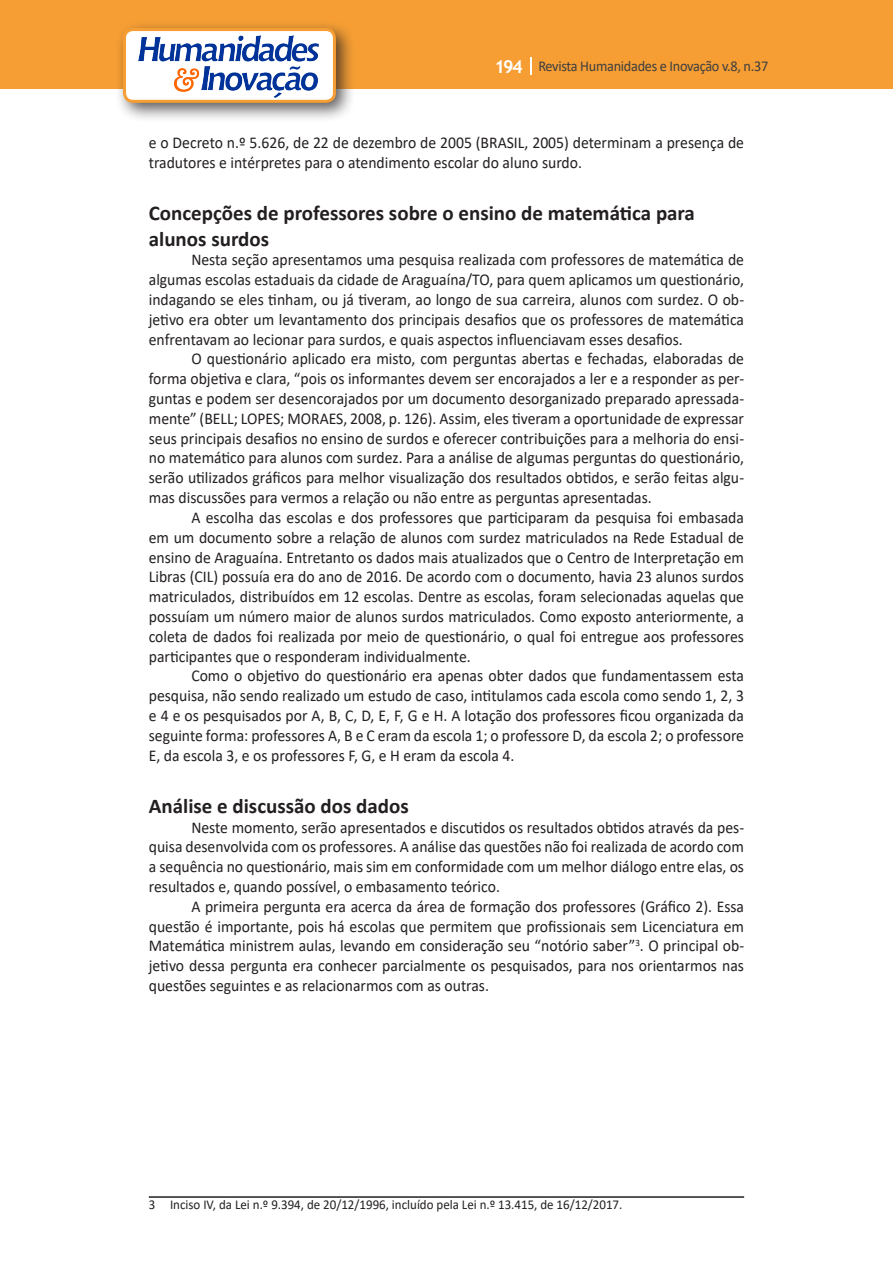
<style>
.page{position:relative;width:893px;height:1263px;background:#fff}
.page>*{position:absolute;margin:0;border:0;box-sizing:border-box;transform-origin:0 0}
.Titulo_2{font:700 21px/25.2px "Calibri";color:#231f20}
.Texto{font:16.5px/19.8px "Calibri";color:#231f20;text-align:justify;scale:.95 1}
.t1{font:15px "Calibri";letter-spacing:-.02em;color:#3e3e3f;scale:.95 1}
.Rodapé{font:13.5px "Calibri";color:#231f20;scale:.96 1}
.s1{font-family:"Trebuchet MS";font-weight:700;font-size:18px;color:#fff}
</style>
<div class="page">
<div style="left:0;top:0;width:893px;height:88px;background:#f69e34"></div>
<svg style="left:530px;top:57px;width:2px;height:18px"></svg>
<div style="left:115px;top:20px;width:241px;height:103px;background:#231f20;opacity:.75"></div>
<div style="left:125px;top:30px;width:209px;height:71px;background:#fff;border-radius:9px"></div>
<img style="left:138px;top:35px;width:181px;height:62px">
<div style="left:123px;top:28px;width:213px;height:75px;border:3px solid #f69e34;border-radius:9px"></div>
<hr style="left:149px;top:1196px;width:595px;height:2px;background:#231f20">
<p class="t1" style="left:495px;top:56px;width:290px"><span class="s1">194</span> Revista Humanidades e Inovação v.8, n.37</p>
<p class="Texto" style="left:149px;top:133px;width:628px">e o Decreto n.º 5.626, de 22 de dezembro de 2005 (BRASIL, 2005) determinam a presença de tradutores e intérpretes para o atendimento escolar do aluno surdo.</p>
<p class="Titulo_2" style="left:149px;top:201px;width:548px">Concepções de professores sobre o ensino de matemática para alunos surdos</p>
<p class="Texto" style="left:149px;top:250px;width:628px;text-indent:43px">Nesta seção apresentamos uma pesquisa realizada com professores de matemática de algumas escolas estaduais da cidade de Araguaína/TO, para quem aplicamos um questionário, indagando se eles tinham, ou já tiveram, ao longo de sua carreira, alunos com surdez. O ob&shy;jetivo era obter um levantamento dos principais desafios que os professores de matemática enfrentavam ao lecionar para surdos, e quais aspectos influenciavam esses desafios.</p>
<p class="Texto" style="left:149px;top:349px;width:628px;text-indent:43px">O questionário aplicado era misto, com perguntas abertas e fechadas, elaboradas de forma objetiva e clara, “pois os informantes devem ser encorajados a ler e a responder as per&shy;guntas e podem ser desencorajados por um documento desorganizado preparado apressada&shy;mente” (BELL; LOPES; MORAES, 2008, p. 126). Assim, eles tiveram a oportunidade de expressar seus principais desafios no ensino de surdos e oferecer contribuições para a melhoria do ensi&shy;no matemático para alunos com surdez. Para a análise de algumas perguntas do questionário, serão utilizados gráficos para melhor visualização dos resultados obtidos, e serão feitas algu&shy;mas discussões para vermos a relação ou não entre as perguntas apresentadas.</p>
<p class="Texto" style="left:149px;top:507px;width:628px;text-indent:43px">A escolha das escolas e dos professores que participaram da pesquisa foi embasada em um documento sobre a relação de alunos com surdez matriculados na Rede Estadual de ensino de Araguaína. Entretanto os dados mais atualizados que o Centro de Interpretação em Libras (CIL) possuía era do ano de 2016. De acordo com o documento, havia 23 alunos surdos matriculados, distribuídos em 12 escolas. Dentre as escolas, foram selecionadas aquelas que possuíam um número maior de alunos surdos matriculados. Como exposto anteriormente, a coleta de dados foi realizada por meio de questionário, o qual foi entregue aos professores participantes que o responderam individualmente.</p>
<p class="Texto" style="left:149px;top:665px;width:628px;text-indent:43px">Como o objetivo do questionário era apenas obter dados que fundamentassem esta pesquisa, não sendo realizado um estudo de caso, intitulamos cada escola como sendo 1, 2, 3 e 4 e os pesquisados por A, B, C, D, E, F, G e H. A lotação dos professores ficou organizada da seguinte forma: professores A, B e C eram da escola 1; o professore D, da escola 2; o professore E, da escola 3, e os professores F, G, e H eram da escola 4.</p>
<p class="Titulo_2" style="left:149px;top:793px;width:262px">Análise e discussão dos dados</p>
<p class="Texto" style="left:149px;top:817px;width:628px;text-indent:43px">Neste momento, serão apresentados e discutidos os resultados obtidos através da pes&shy;quisa desenvolvida com os professores. A análise das questões não foi realizada de acordo com a sequência no questionário, mais sim em conformidade com um melhor diálogo entre elas, os resultados e, quando possível, o embasamento teórico.</p>
<p class="Texto" style="left:149px;top:896px;width:628px;text-indent:43px">A primeira pergunta era acerca da área de formação dos professores (Gráfico 2). Essa questão é importante, pois há escolas que permitem que profissionais sem Licenciatura em Matemática ministrem aulas, levando em consideração seu “notório saber”<sup>3</sup>. O principal ob&shy;jetivo dessa pergunta era conhecer parcialmente os pesquisados, para nos orientarmos nas questões seguintes e as relacionarmos com as outras.</p>
<p class="Rodapé" style="left:149px;top:1195px;width:495px">3 Inciso IV, da Lei n.º 9.394, de 20/12/1996, incluído pela Lei n.º 13.415, de 16/12/2017.</p>
</div>
